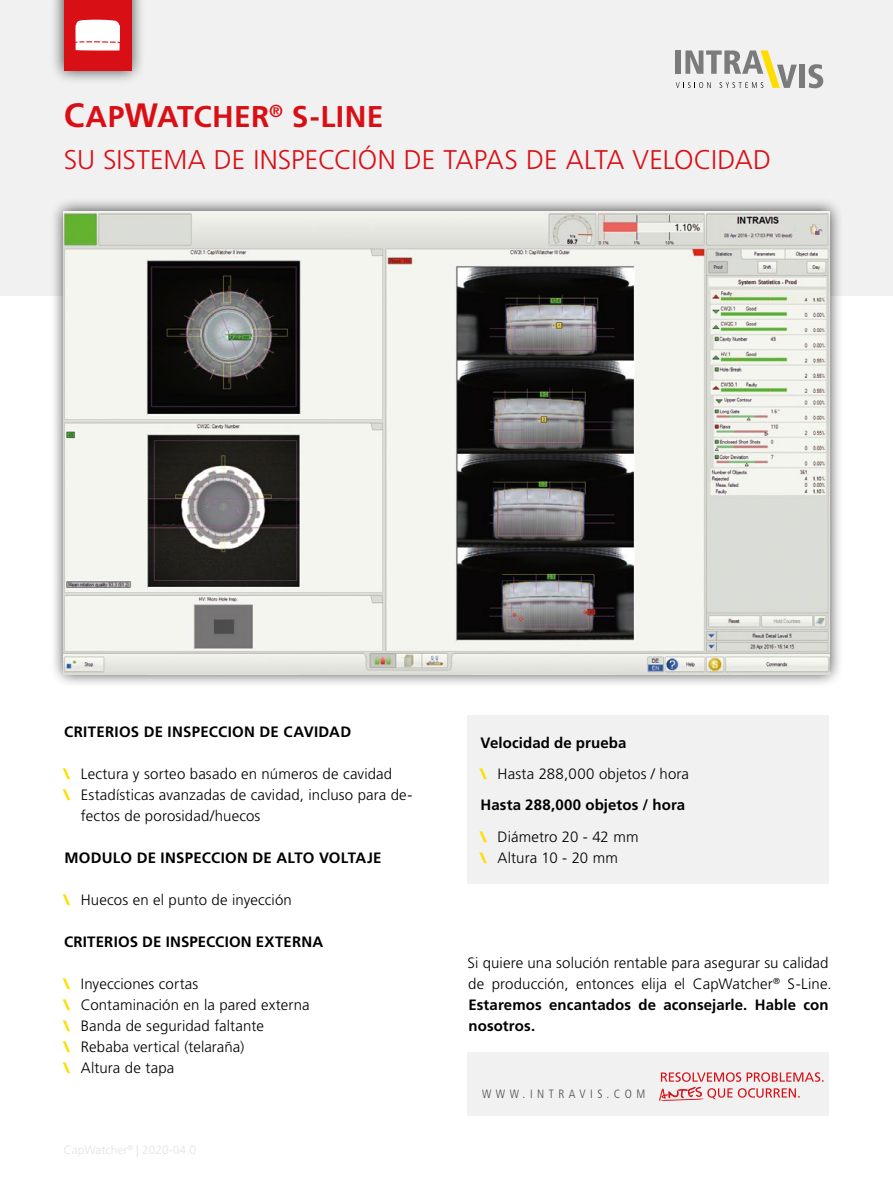
<style>
.page{position:relative;width:893px;height:1187px;background:#fff}
.page>*{position:absolute;margin:0;border:0;box-sizing:border-box;transform-origin:0 0}
.t1{font:700 30px "Frutiger LT Std";letter-spacing:.01em;color:#d90f16}
.t2{font:300 27px "Frutiger LT Std";letter-spacing:.005em;color:#d90f16}
.t3{font:300 15px/21px "Frutiger LT Std";letter-spacing:.01em;color:#000}
.t4{font:700 15px/30.8px "Frutiger LT Std";letter-spacing:.01em;color:#000}
.t5{font:300 condensed 12px "Frutiger LT Std";letter-spacing:.375em;color:#4a4a49}
.s1{font-size:33.75px}
.s2{font-weight:900;color:#fd0}
.s3{font-weight:300}
.s4{font-weight:700}
</style>
<div class="page">
<div style="left:0;top:0;width:893px;height:295px;background:#f1f1f1"></div>
<svg style="left:676px;top:50px;width:121px;height:38px"></svg>
<div style="left:799px;top:65px;width:6px;height:23px;background:#7c7b7b"></div>
<svg style="left:808px;top:64px;width:15px;height:24px"></svg>
<div style="left:50px;top:197px;width:793px;height:491px;background:#000;opacity:.75"></div>
<img style="left:64px;top:211px;width:765px;height:463px">
<div style="left:50px;top:0;width:96px;height:84px;background:#000;opacity:.75"></div>
<div style="left:64px;top:0;width:67px;height:70px;background:#d90f16"></div>
<svg style="left:75px;top:20px;width:45px;height:31px"></svg>
<div style="left:468px;top:1051px;width:361px;height:64px;background:#f1f1f1"></div>
<svg style="left:659px;top:1072px;width:164px;height:28px"></svg>
<div style="left:468px;top:715px;width:361px;height:168px;background:#f1f1f1"></div>
<h1 class="t1" style="left:64px;top:99px;width:321px"><span class="s1">C</span>AP<span class="s1">W</span>ATCHER<sup>®</sup> S-LINE</h1>
<h2 class="t2" style="left:64px;top:145px;width:709px">SU SISTEMA DE INSPECCIÓN DE TAPAS DE ALTA VELOCIDAD</h2>
<p class="t4" style="left:64px;top:716px;width:289px">CRITERIOS DE INSPECCION DE CAVIDAD</p>
<p class="t3" style="left:64px;top:763px;width:330px"><span class="s2">\</span> Lectura y sorteo basado en números de cavidad</p>
<p class="t3" style="left:64px;top:784px;width:350px"><span class="s2">\</span> Estadísticas avanzadas de cavidad, incluso para de-</p>
<p class="t3" style="left:81px;top:805px;width:181px">fectos de porosidad/huecos</p>
<p class="t4" style="left:64px;top:842px;width:319px">MODULO DE INSPECCION DE ALTO VOLTAJE</p>
<p class="t3" style="left:64px;top:889px;width:230px"><span class="s2">\</span> Huecos en el punto de inyección</p>
<p class="t4" style="left:64px;top:926px;width:261px">CRITERIOS DE INSPECCION EXTERNA</p>
<p class="t3" style="left:64px;top:973px;width:247px"><span class="s2">\</span> Inyecciones cortas<br><span class="s2">\</span> Contaminación en la pared externa <span class="s2">\</span> Banda de seguridad faltante<br><span class="s2">\</span> Rebaba vertical (telaraña)<br><span class="s2">\</span> Altura de tapa</p>
<p class="t4" style="left:480px;top:727px;width:210px">Velocidad de prueba<br><span class="s2">\</span> <span class="s3">Hasta 288,000 objetos / hora<br></span>Hasta 288,000 objetos / hora</p>
<p class="t3" style="left:480px;top:826px;width:160px"><span class="s2">\</span> Diámetro 20 - 42 mm <span class="s2">\</span> Altura 10 - 20 mm</p>
<p class="t3" style="left:468px;top:952px;width:365px">Si quiere una solución rentable para asegurar su calidad de producción, entonces elija el CapWatcher<sup>®</sup> S-Line.<br><span class="s4">Estaremos encantados de aconsejarle. Hable con nosotros.</span></p>
<p class="t5" style="left:482px;top:1086px;width:165px">WWW.INTRAVIS.COM</p>
</div>
